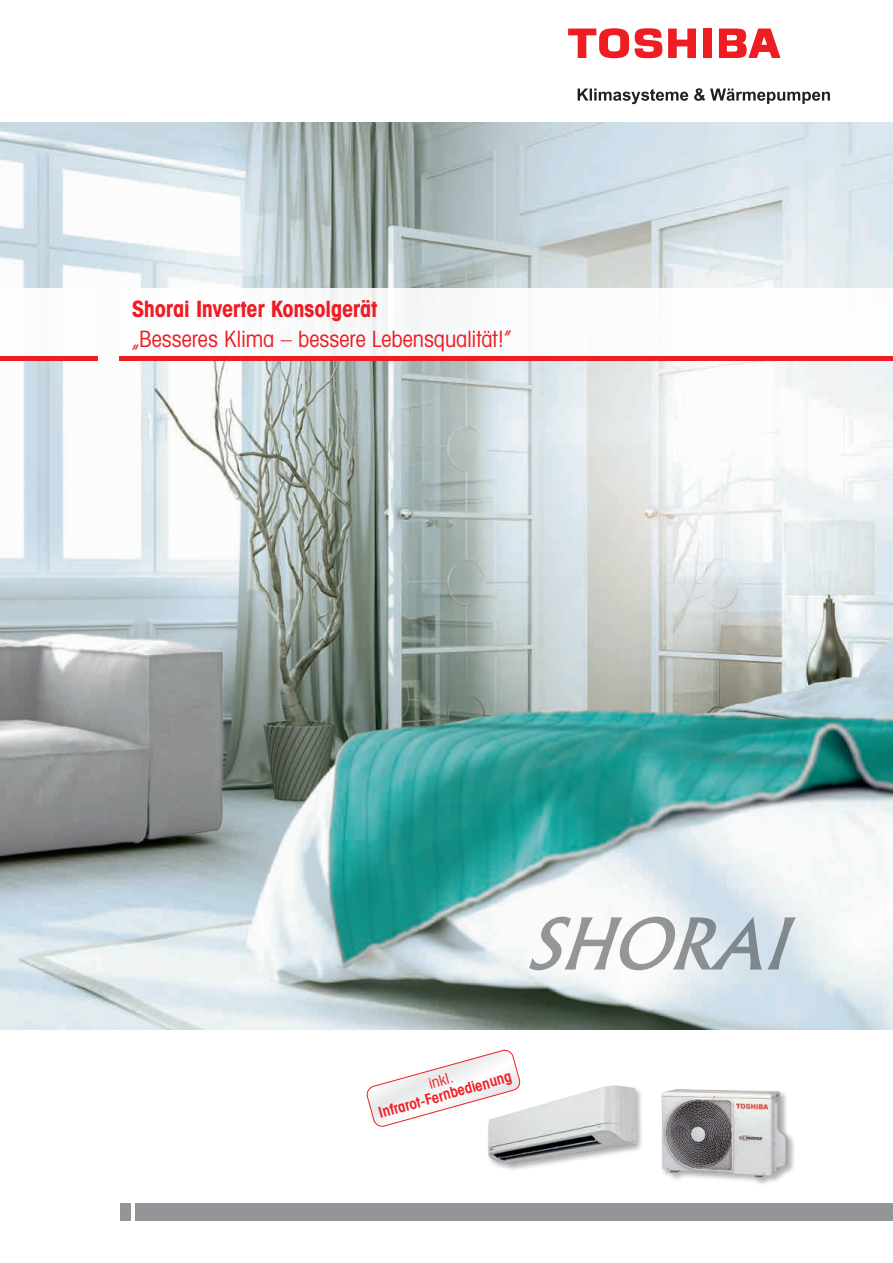
<style>
.page{position:relative;width:893px;height:1263px;background:#fff}
.page>*{position:absolute;margin:0;border:0;box-sizing:border-box;transform-origin:0 0}
.t1{font:condensed 22.5px "Avant Garde";color:#ee1d23}
.t2{font:700 condensed 22.5px "Avant Garde";letter-spacing:-.015em;color:#ee1d23}
.t3{font:600 condensed 15px "Avant Garde";color:#ee1d23}
.t4{font:condensed 15px "Avant Garde";color:#ee1d23}
</style>
<div class="page">
<img style="left:0;top:122px;width:893px;height:907px">
<div style="left:0;top:288px;width:98px;height:73px;background:#fff"></div>
<div style="left:119px;top:288px;width:774px;height:73px;background:#fff"></div>
<svg style="left:568px;top:28px;width:61px;height:30px"></svg>
<svg style="left:635px;top:28px;width:61px;height:30px"></svg>
<div style="left:703px;top:29px;width:9px;height:29px;background:#ee1d23"></div>
<svg style="left:719px;top:29px;width:61px;height:29px"></svg>
<svg style="left:578px;top:88px;width:252px;height:16px"></svg>
<div style="left:120px;top:1203px;width:11px;height:17px;background:#939598"></div>
<div style="left:136px;top:1203px;width:757px;height:17px;background:#939598"></div>
<div style="left:0;top:356px;width:98px;height:5px;background:#ee1d23"></div>
<div style="left:119px;top:356px;width:774px;height:5px;background:#ee1d23"></div>
<svg style="left:366px;top:1049px;width:155px;height:78px"></svg>
<svg style="left:529px;top:917px;width:267px;height:53px"></svg>
<div style="left:660px;top:1087px;width:135px;height:98px;background:#231f20;opacity:.35"></div>
<img style="left:662px;top:1089px;width:126px;height:89px">
<img style="left:483px;top:1084px;width:158px;height:85px">
<p class="t2" style="left:132px;top:295px;width:247px">Shorai Inverter Konsolgerät</p>
<p class="t1" style="left:132px;top:325px;width:381px">„Besseres Klima – bessere Lebensqualität!”</p>
<p class="t4" style="left:426px;top:1075px;width:26px;rotate:-16deg">inkl.</p>
<p class="t3" style="left:376px;top:1105px;width:139px;rotate:-16deg">Infrarot-Fernbedienung</p>
</div>
